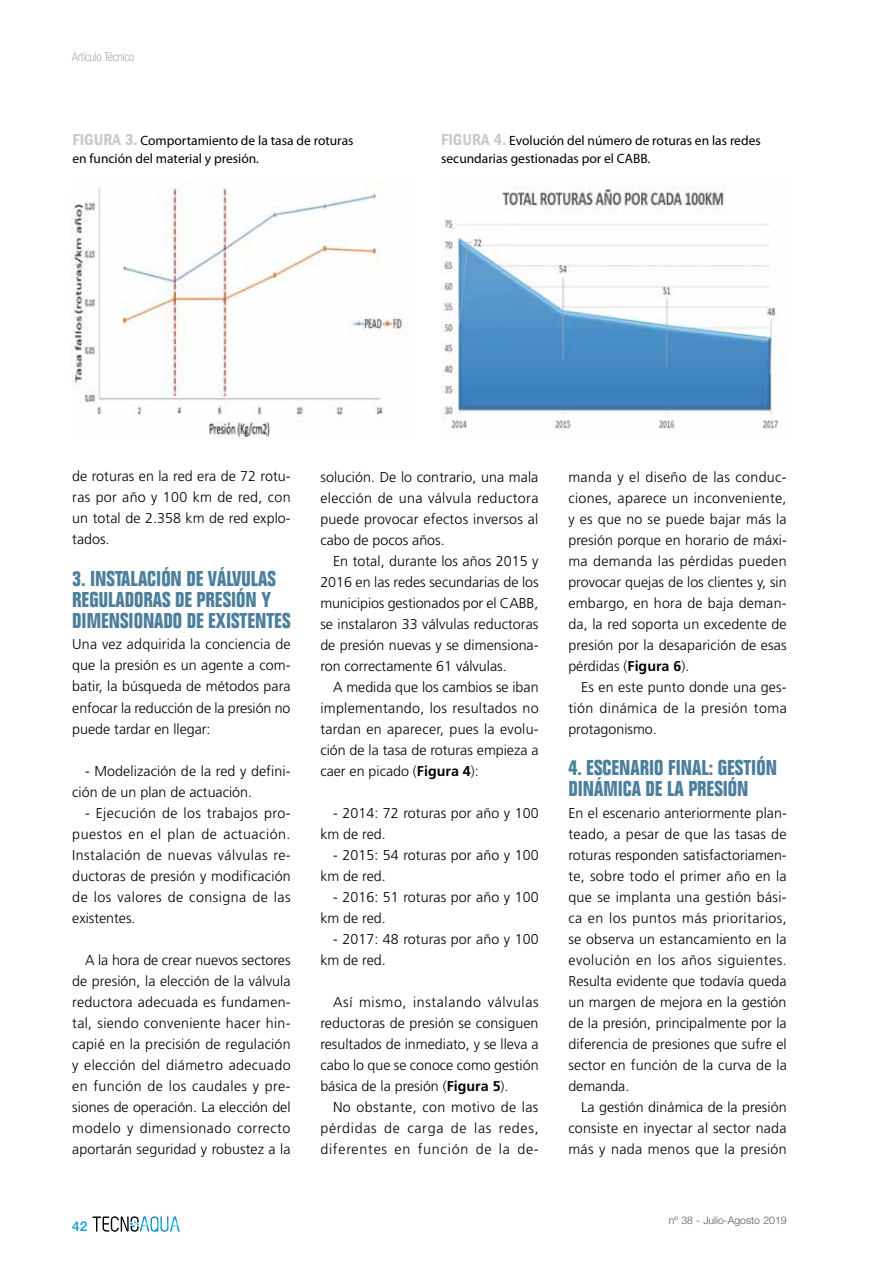
<style>
.page{position:relative;width:893px;height:1263px;background:#fff}
.page>*{position:absolute;margin:0;border:0;box-sizing:border-box;transform-origin:0 0}
.t1{font:700 condensed 21px/21px "Folio";color:#4c7f9b}
.t2{font:300 14.25px/21px "Frutiger";letter-spacing:.005em;color:#000;text-align:justify}
.t3{font:13.5px/18px "Myriad Pro";color:#000}
.t4{font:500 13.5px "Helvetica Neue LT Std";color:#0098d4}
.t5{font:100 condensed 12px "Helvetica Neue LT Std";color:#87888a}
.t6{font:300 10.5px "Helvetica Neue LT Std";color:#58585a}
.s1{font-family:"Franklin Gothic";font-weight:600;font-stretch:condensed;font-size:16.5px;color:#c8c9ca}
.s2{font-weight:700}
</style>
<div class="page">
<svg style="left:92px;top:1216px;width:88px;height:16px"></svg>
<img style="left:72px;top:184px;width:333px;height:255px">
<img style="left:441px;top:187px;width:338px;height:242px">
<p class="t5" style="left:72px;top:50px;width:63px">Artículo Técnico</p>
<p class="t3" style="left:72px;top:131px;width:283px"><span class="s1">FIGURA 3.</span> Comportamiento de la tasa de roturas en función del material y presión.</p>
<p class="t3" style="left:441px;top:131px;width:321px"><span class="s1">FIGURA 4.</span> Evolución del número de roturas en las redes secundarias gestionadas por el CABB.</p>
<p class="t2" style="left:72px;top:466px;width:220px">de roturas en la red era de 72 rotu&shy;ras por año y 100 km de red, con un total de 2.358 km de red explo&shy;tados.</p>
<h1 class="t1" style="left:72px;top:569px;width:32px">3. INSTALACI</h1>
<h1 class="t1" style="left:72px;top:569px;width:220px;text-indent:89px">ÓN DE VÁLVULAS<br>REGULADORAS DE PRESIÓN Y<br>DIMENSIONADO DE EXISTENTES</h1>
<p class="t2" style="left:72px;top:634px;width:220px">Una vez adquirida la conciencia de que la presión es un agente a com&shy;batir, la búsqueda de métodos para enfocar la reducción de la presión no puede tardar en llegar:</p>
<p class="t2" style="left:72px;top:760px;width:220px;text-indent:13px">- Modelización de la red y defini&shy;ción de un plan de actuación.</p>
<p class="t2" style="left:72px;top:802px;width:220px;text-indent:13px">- Ejecución de los trabajos pro&shy;puestos en el plan de actuación.<br>Instalación de nuevas válvulas re&shy;ductoras de presión y modificación de los valores de consigna de las existentes.</p>
<p class="t2" style="left:72px;top:949px;width:220px;text-indent:13px">A la hora de crear nuevos sectores de presión, la elección de la válvula reductora adecuada es fundamen&shy;tal, siendo conveniente hacer hin&shy;capié en la precisión de regulación y elección del diámetro adecuado en función de los caudales y pre&shy;siones de operación. La elección del modelo y dimensionado correcto aportarán seguridad y robustez a la</p>
<p class="t4" style="left:72px;top:1218px;width:17px">42</p>
<p class="t2" style="left:320px;top:466px;width:220px">solución. De lo contrario, una mala elección de una válvula reductora puede provocar efectos inversos al cabo de pocos años.</p>
<p class="t2" style="left:320px;top:550px;width:220px;text-indent:13px">En total, durante los años 2015 y 2016 en las redes secundarias de los municipios gestionados por el CABB, se instalaron 33 válvulas reductoras de presión nuevas y se dimensiona&shy;ron correctamente 61 válvulas.</p>
<p class="t2" style="left:320px;top:676px;width:220px;text-indent:13px">A medida que los cambios se iban implementando, los resultados no tardan en aparecer, pues la evolu&shy;ción de la tasa de roturas empieza a caer en picado (<span class="s2">Figura 4</span>):</p>
<p class="t2" style="left:320px;top:802px;width:220px;text-indent:13px">- 2014: 72 roturas por año y 100 km de red.</p>
<p class="t2" style="left:320px;top:844px;width:220px;text-indent:13px">- 2015: 54 roturas por año y 100 km de red.</p>
<p class="t2" style="left:320px;top:886px;width:220px;text-indent:13px">- 2016: 51 roturas por año y 100 km de red.</p>
<p class="t2" style="left:320px;top:928px;width:220px;text-indent:13px">- 2017: 48 roturas por año y 100 km de red.</p>
<p class="t2" style="left:320px;top:991px;width:220px;text-indent:13px">Así mismo, instalando válvulas reductoras de presión se consiguen resultados de inmediato, y se lleva a cabo lo que se conoce como gestión básica de la presión (<span class="s2">Figura 5</span>).</p>
<p class="t2" style="left:320px;top:1096px;width:220px;text-indent:13px">No obstante, con motivo de las pérdidas de carga de las redes, diferentes en función de la de-</p>
<p class="t2" style="left:568px;top:466px;width:220px">manda y el diseño de las conduc&shy;ciones, aparece un inconveniente, y es que no se puede bajar más la presión porque en horario de máxi&shy;ma demanda las pérdidas pueden provocar quejas de los clientes y, sin embargo, en hora de baja deman&shy;da, la red soporta un excedente de presión por la desaparición de esas pérdidas (<span class="s2">Figura 6</span>).</p>
<p class="t2" style="left:568px;top:676px;width:220px;text-indent:13px">Es en este punto donde una ges&shy;tión dinámica de la presión toma protagonismo.</p>
<h1 class="t1" style="left:568px;top:758px;width:210px">4. ESCENARIO FINAL: GESTIÓN<br>DINÁMICA DE LA PRESIÓN</h1>
<p class="t2" style="left:568px;top:802px;width:220px">En el escenario anteriormente plan&shy;teado, a pesar de que las tasas de roturas responden satisfactoriamen&shy;te, sobre todo el primer año en la que se implanta una gestión bási&shy;ca en los puntos más prioritarios, se observa un estancamiento en la evolución en los años siguientes.<br>Resulta evidente que todavía queda un margen de mejora en la gestión de la presión, principalmente por la diferencia de presiones que sufre el sector en función de la curva de la demanda.</p>
<p class="t2" style="left:568px;top:1096px;width:220px;text-indent:13px">La gestión dinámica de la presión consiste en inyectar al sector nada más y nada menos que la presión</p>
<p class="t6" style="left:669px;top:1213px;width:119px">nº 38 - Julio-Agosto 2019</p>
</div>
